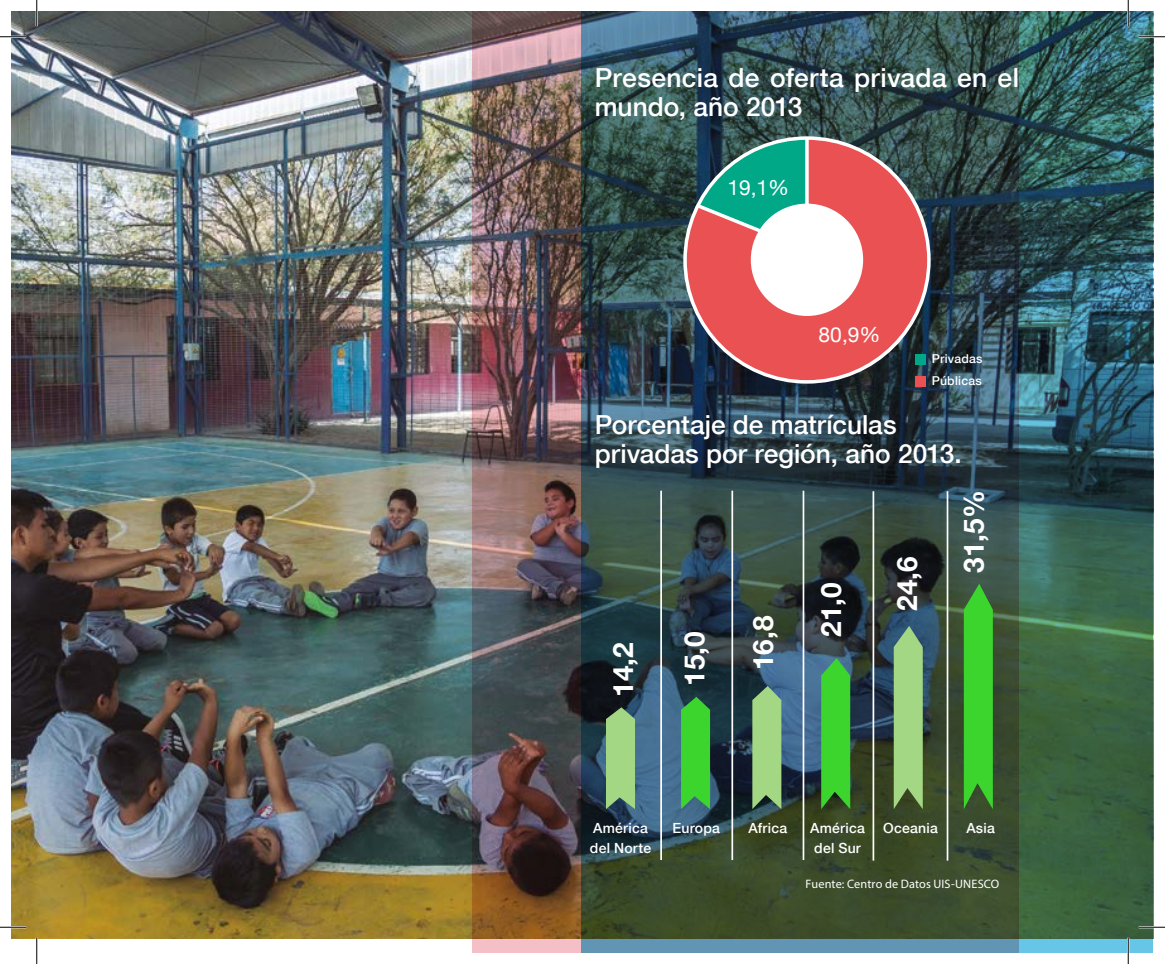
<style>
.page{position:relative;width:1165px;height:964px;background:#fff}
.page>*{position:absolute;margin:0;border:0;box-sizing:border-box;transform-origin:0 0}
.t1{font:700 28px "Helvetica Neue";color:#fff}
.t2{font:500 26.25px/29.8px "Helvetica Neue";color:#fff}
.t3{font:21px "Helvetica Neue";color:#fff}
.t4{font:500 14px/19.9px "Helvetica Neue";letter-spacing:.02em;color:#fff}
.t5{font:12.25px "Myriad Pro";letter-spacing:.01em;color:#fff}
.t6{font:500 12.25px "Helvetica Neue";letter-spacing:.02em;color:#fff}
</style>
<div class="page">
<img style="left:12px;top:12px;width:460px;height:926px">
<img style="left:472px;top:12px;width:109px;height:940px">
<img style="left:581px;top:12px;width:572px;height:940px">
<div style="left:685px;top:138px;width:244px;height:244px;background:#ea5153;border-radius:50%"></div>
<svg style="left:685px;top:138px;width:126px;height:115px"></svg>
<svg style="left:606px;top:707px;width:29px;height:102px;background:#93c47c"></svg>
<hr style="left:660px;top:491px;width:2px;height:369px;background:#fff">
<div style="left:751px;top:204px;width:112px;height:112px;background:#fff;border-radius:50%"></div>
<div style="left:915px;top:354px;width:11px;height:11px;background:#00a887"></div>
<div style="left:915px;top:377px;width:11px;height:10px;background:#ea5153"></div>
<svg style="left:681px;top:697px;width:29px;height:112px;background:#3ac634"></svg>
<svg style="left:752px;top:686px;width:29px;height:123px;background:#92c37c"></svg>
<svg style="left:821px;top:658px;width:29px;height:151px;background:#3bc533"></svg>
<svg style="left:894px;top:626px;width:29px;height:183px;background:#95c67c"></svg>
<svg style="left:964px;top:584px;width:29px;height:225px;background:#3cc52f"></svg>
<hr style="left:731px;top:491px;width:2px;height:369px;background:#fff">
<hr style="left:803px;top:491px;width:1px;height:369px;background:#fff">
<hr style="left:872px;top:491px;width:2px;height:370px;background:#fff">
<hr style="left:947px;top:491px;width:1px;height:370px;background:#fff">
<hr style="left:0;top:36px;width:26px;height:2px;background:#fff">
<hr style="left:1139px;top:36px;width:26px;height:2px;background:#fff">
<hr style="left:0;top:926px;width:26px;height:2px;background:#fff">
<hr style="left:1139px;top:926px;width:26px;height:2px;background:#fff">
<hr style="left:36px;top:0;width:2px;height:26px;background:#fff">
<hr style="left:1127px;top:0;width:2px;height:26px;background:#fff">
<hr style="left:1127px;top:938px;width:2px;height:26px;background:#fff">
<svg style="left:0;top:36px;width:26px;height:1px"></svg>
<svg style="left:1139px;top:36px;width:26px;height:1px"></svg>
<svg style="left:0;top:927px;width:26px;height:1px"></svg>
<svg style="left:1139px;top:927px;width:26px;height:1px"></svg>
<svg style="left:36px;top:0;width:1px;height:26px"></svg>
<svg style="left:36px;top:938px;width:1px;height:26px"></svg>
<svg style="left:1128px;top:0;width:1px;height:26px"></svg>
<svg style="left:1128px;top:938px;width:1px;height:26px"></svg>
<p class="t2" style="left:595px;top:61px;width:426px">Presencia de oferta privada en el mundo, año 2013</p>
<p class="t3" style="left:727px;top:173px;width:63px">19,1%</p>
<p class="t3" style="left:819px;top:319px;width:63px">80,9%</p>
<p class="t6" style="left:932px;top:348px;width:52px">Privadas</p>
<p class="t6" style="left:932px;top:371px;width:52px">Públicas</p>
<p class="t2" style="left:595px;top:408px;width:368px">Porcentaje de matrículas privadas por región, año 2013.</p>
<p class="t1" style="left:601px;top:697px;width:56px;rotate:-90deg">14,2</p>
<p class="t1" style="left:673px;top:686px;width:56px;rotate:-90deg">15,0</p>
<p class="t1" style="left:741px;top:670px;width:56px;rotate:-90deg">16,8</p>
<p class="t1" style="left:809px;top:637px;width:56px;rotate:-90deg">21,0</p>
<p class="t1" style="left:885px;top:611px;width:56px;rotate:-90deg">24,6</p>
<p class="t1" style="left:952px;top:573px;width:84px;rotate:-90deg">31,5%</p>
<p class="t4" style="left:590px;top:817px;width:63px">América del Norte</p>
<p class="t4" style="left:672px;top:817px;width:49px">Europa</p>
<p class="t4" style="left:748px;top:817px;width:40px">Africa</p>
<p class="t4" style="left:810px;top:817px;width:56px">América del Sur</p>
<p class="t4" style="left:883px;top:817px;width:56px">Oceania</p>
<p class="t4" style="left:966px;top:817px;width:30px">Asia</p>
<p class="t5" style="left:806px;top:876px;width:195px">Fuente: Centro de Datos UIS-UNESCO</p>
</div>
